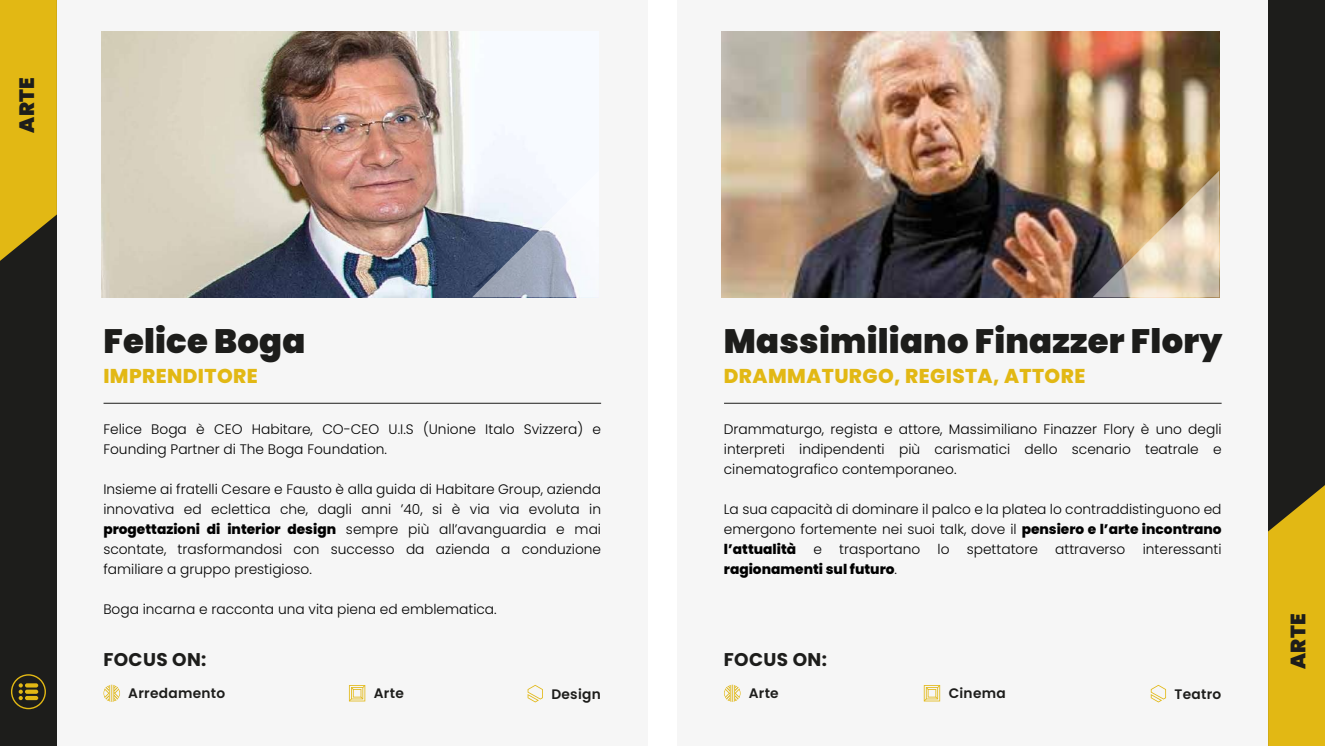
<style>
.page{position:relative;width:1325px;height:746px;background:#fff}
.page>*{position:absolute;margin:0;border:0;box-sizing:border-box;transform-origin:0 0}
.t1{font:900 33.75px "Poppins";letter-spacing:.005em;color:#1d1d1b}
.t2{font:900 20.75px "Poppins";letter-spacing:.02em;color:#1d1d1b}
.t3{font:800 20px "Poppins";letter-spacing:.02em;color:#e2b814}
.t4{font:700 18.38px "Poppins";letter-spacing:.02em;color:#1d1d1b}
.t5{font:300 13.75px/20px "Poppins";color:#010101;text-align:justify}
.t6{font:600 13.75px "Poppins";letter-spacing:.02em;color:#1d1d1b}
.t7{font:800 13.75px "Poppins";color:#010101}
.s1{font-weight:800}
.s2{font-weight:300}
</style>
<div class="page">
<div style="left:57px;top:0;width:590px;height:745px;background:#f6f6f6"></div>
<img style="left:101px;top:31px;width:371px;height:266px">
<svg style="left:103px;top:685px;width:17px;height:16px"></svg>
<hr style="left:111px;top:684px;width:3px;height:17px;background:#e2b814">
<svg style="left:349px;top:685px;width:16px;height:16px"></svg>
<svg style="left:527px;top:684px;width:15px;height:18px"></svg>
<hr style="left:103px;top:403px;width:498px;height:1px;background:#1d1d1b">
<svg style="left:472px;top:203px;width:105px;height:94px"></svg>
<div style="left:0;top:0;width:57px;height:745px;background:#1d1d1b"></div>
<svg style="left:0;top:0;width:57px;height:261px"></svg>
<div style="left:1267px;top:0;width:57px;height:745px;background:#1d1d1b"></div>
<svg style="left:1267px;top:485px;width:57px;height:260px"></svg>
<svg style="left:11px;top:674px;width:35px;height:35px"></svg>
<svg style="left:25px;top:689px;width:13px;height:4px"></svg>
<div style="left:25px;top:695px;width:13px;height:5px;background:#e2b814;border-radius:2px"></div>
<svg style="left:25px;top:683px;width:13px;height:4px"></svg>
<div style="left:677px;top:0;width:590px;height:745px;background:#f6f6f6"></div>
<img style="left:721px;top:31px;width:497px;height:266px">
<svg style="left:724px;top:685px;width:16px;height:16px"></svg>
<hr style="left:731px;top:684px;width:3px;height:17px;background:#e2b814">
<svg style="left:923px;top:685px;width:17px;height:16px"></svg>
<svg style="left:1150px;top:684px;width:15px;height:18px"></svg>
<hr style="left:724px;top:403px;width:497px;height:1px;background:#1d1d1b">
<img style="left:1092px;top:170px;width:126px;height:127px">
<h2 class="t2" style="left:15px;top:133px;width:57px;rotate:-90deg">ARTE</h2>
<h1 class="t1" style="left:103px;top:321px;width:203px">Felice Boga</h1>
<h3 class="t3" style="left:103px;top:364px;width:156px">IMPRENDITORE</h3>
<p class="t5" style="left:103px;top:419px;width:499px">Felice Boga è CEO Habitare, CO-CEO U.I.S (Unione Italo Svizzera) e<br>Founding Partner di The Boga Foundation.</p>
<p class="t5" style="left:103px;top:479px;width:499px">Insieme ai fratelli Cesare e Fausto è alla guida di Habitare Group, azienda innovativa ed eclettica che, dagli anni ’40, si è via via evoluta in <span class="s1">progettazioni di interior design</span> sempre più all’avanguardia e mai scontate, trasformandosi con successo da azienda a conduzione familiare a gruppo prestigioso.</p>
<p class="t5" style="left:103px;top:599px;width:395px">Boga incarna e racconta una vita piena ed emblematica.</p>
<h3 class="t4" style="left:103px;top:648px;width:105px">FOCUS ON:</h3>
<p class="t6" style="left:128px;top:685px;width:98px">Arredamento</p>
<p class="t6" style="left:374px;top:685px;width:32px">Arte</p>
<p class="t6" style="left:551px;top:685px;width:51px">Design</p>
<h1 class="t1" style="left:723px;top:321px;width:500px">Massimiliano Finazzer Flory</h1>
<h3 class="t3" style="left:723px;top:364px;width:363px">DRAMMATURGO, REGISTA, ATTORE</h3>
<p class="t5" style="left:723px;top:419px;width:499px">Drammaturgo, regista e attore, Massimiliano Finazzer Flory è uno degli interpreti indipendenti più carismatici dello scenario teatrale e cinematografico contemporaneo.</p>
<p class="t5" style="left:723px;top:499px;width:499px">La sua capacità di dominare il palco e la platea lo contraddistinguono ed emergono fortemente nei suoi talk, dove il <span class="s1">pensiero e l’arte incontrano l’attualità</span></p>
<p class="t5" style="left:813px;top:539px;width:10px">e</p>
<p class="t5" style="left:839px;top:539px;width:82px">trasportano</p>
<p class="t5" style="left:937px;top:539px;width:13px">lo</p>
<p class="t5" style="left:966px;top:539px;width:73px">spettatore</p>
<p class="t5" style="left:1054px;top:539px;width:72px">attraverso</p>
<p class="t5" style="left:1142px;top:539px;width:80px">interessanti</p>
<p class="t7" style="left:723px;top:561px;width:175px">ragionamenti sul futuro<span class="s2">.</span></p>
<h3 class="t4" style="left:723px;top:648px;width:105px">FOCUS ON:</h3>
<p class="t6" style="left:748px;top:685px;width:32px">Arte</p>
<p class="t6" style="left:948px;top:685px;width:59px">Cinema</p>
<p class="t6" style="left:1174px;top:685px;width:48px">Teatro</p>
<h2 class="t2" style="left:1285px;top:669px;width:57px;rotate:-90deg">ARTE</h2>
</div>
